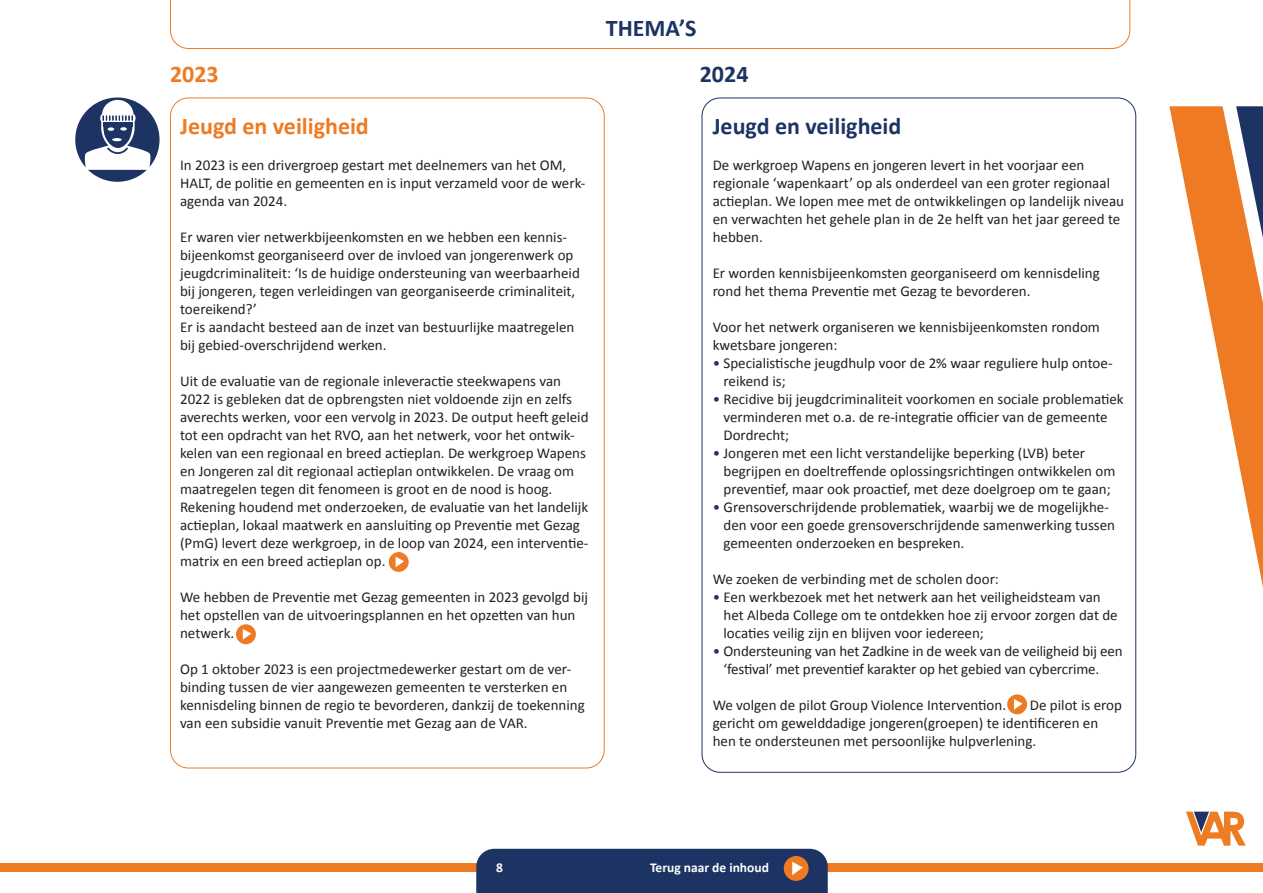
<style>
.page{position:relative;width:1263px;height:893px;background:#fff}
.page>*{position:absolute;margin:0;border:0;box-sizing:border-box;transform-origin:0 0}
.t1{font:700 24px "Calibri";color:#1c3363}
.t2{font:700 24px "Calibri";color:#ee7b23}
.t3{font:15px/18px "Calibri";color:#231f20}
.t4{font:700 13.5px "Calibri";color:#fff}
.s1{color:#1c3363}
</style>
<div class="page">
<div style="left:0;top:863px;width:1263px;height:9px;background:#ee7b23"></div>
<svg style="left:1186px;top:812px;width:60px;height:34px"></svg>
<div style="left:476px;top:849px;width:352px;height:44px;background:#1c3363"></div>
<svg style="left:170px;top:0;width:960px;height:49px"></svg>
<div style="left:75px;top:98px;width:85px;height:84px;background:#1c3363;border-radius:50%"></div>
<svg style="left:84px;top:100px;width:68px;height:70px"></svg>
<svg style="left:1169px;top:106px;width:94px;height:481px"></svg>
<div style="left:389px;top:552px;width:20px;height:20px;background:#ee7b23;border-radius:50%"></div>
<svg style="left:395px;top:556px;width:9px;height:12px"></svg>
<div style="left:236px;top:624px;width:20px;height:20px;background:#ee7b23;border-radius:50%"></div>
<svg style="left:242px;top:629px;width:10px;height:11px"></svg>
<div style="left:1007px;top:694px;width:20px;height:20px;background:#ee7b23;border-radius:50%"></div>
<svg style="left:1014px;top:699px;width:9px;height:11px"></svg>
<h1 class="t1" style="left:606px;top:13px;width:92px">THEMA’S</h1>
<h1 class="t2" style="left:170px;top:59px;width:50px">2023</h1>
<h1 class="t1" style="left:700px;top:59px;width:50px">2024</h1>
<h1 class="t2" style="left:180px;top:111px;width:190px">Jeugd en veiligheid</h1>
<p class="t3" style="left:180px;top:155px;width:407px">In 2023 is een drivergroep gestart met deelnemers van het OM,<br>HALT, de politie en gemeenten en is input verzameld voor de werk&shy;agenda van 2024.</p>
<p class="t3" style="left:180px;top:227px;width:401px">Er waren vier netwerkbijeenkomsten en we hebben een kennis&shy;bijeenkomst georganiseerd over de invloed van jongerenwerk op jeugdcriminaliteit: ‘Is de huidige ondersteuning van weerbaarheid bij jongeren, tegen verleidingen van georganiseerde criminaliteit, toereikend?’<br>Er is aandacht besteed aan de inzet van bestuurlijke maatregelen bij gebied-overschrijdend werken.</p>
<p class="t3" style="left:180px;top:371px;width:410px">Uit de evaluatie van de regionale inleveractie steekwapens van 2022 is gebleken dat de opbrengsten niet voldoende zijn en zelfs averechts werken, voor een vervolg in 2023. De output heeft geleid tot een opdracht van het RVO, aan het netwerk, voor het ontwik&shy;kelen van een regionaal en breed actieplan. De werkgroep Wapens en Jongeren zal dit regionaal actieplan ontwikkelen. De vraag om maatregelen tegen dit fenomeen is groot en de nood is hoog.<br>Rekening houdend met onderzoeken, de evaluatie van het landelijk actieplan, lokaal maatwerk en aansluiting op Preventie met Gezag (PmG) levert deze werkgroep, in de loop van 2024, een interventie&shy;matrix en een breed actieplan op.</p>
<p class="t3" style="left:180px;top:587px;width:409px">We hebben de Preventie met Gezag gemeenten in 2023 gevolgd bij het opstellen van de uitvoeringsplannen en het opzetten van hun netwerk.</p>
<p class="t3" style="left:180px;top:659px;width:406px">Op 1 oktober 2023 is een projectmedewerker gestart om de ver&shy;binding tussen de vier aangewezen gemeenten te versterken en kennisdeling binnen de regio te bevorderen, dankzij de toekenning van een subsidie vanuit Preventie met Gezag aan de VAR.</p>
<h1 class="t1" style="left:713px;top:111px;width:190px">Jeugd en veiligheid</h1>
<p class="t3" style="left:713px;top:155px;width:413px">De werkgroep Wapens en jongeren levert in het voorjaar een regionale ‘wapenkaart’ op als onderdeel van een groter regionaal actieplan. We lopen mee met de ontwikkelingen op landelijk niveau en verwachten het gehele plan in de 2e helft van het jaar gereed te hebben.</p>
<p class="t3" style="left:713px;top:263px;width:389px">Er worden kennisbijeenkomsten georganiseerd om kennisdeling rond het thema Preventie met Gezag te bevorderen.</p>
<p class="t3" style="left:713px;top:317px;width:389px">Voor het netwerk organiseren we kennisbijeenkomsten rondom kwetsbare jongeren:</p>
<p class="t3" style="left:723px;top:353px;width:391px;text-indent:-11px"><span class="s1">•</span> Specialistische jeugdhulp voor de 2% waar reguliere hulp ontoe&shy;reikend is;</p>
<p class="t3" style="left:723px;top:389px;width:402px;text-indent:-11px"><span class="s1">•</span> Recidive bij jeugdcriminaliteit voorkomen en sociale problematiek verminderen met o.a. de re-integratie officier van de gemeente<br>Dordrecht;</p>
<p class="t3" style="left:723px;top:443px;width:393px;text-indent:-11px"><span class="s1">•</span> Jongeren met een licht verstandelijke beperking (LVB) beter begrijpen en doeltreffende oplossingsrichtingen ontwikkelen om preventief, maar ook proactief, met deze doelgroep om te gaan;</p>
<p class="t3" style="left:723px;top:497px;width:393px;text-indent:-11px"><span class="s1">•</span> Grensoverschrijdende problematiek, waarbij we de mogelijkhe&shy;den voor een goede grensoverschrijdende samenwerking tussen gemeenten onderzoeken en bespreken.</p>
<p class="t3" style="left:713px;top:569px;width:288px">We zoeken de verbinding met de scholen door:</p>
<p class="t3" style="left:723px;top:587px;width:396px;text-indent:-11px"><span class="s1">•</span> Een werkbezoek met het netwerk aan het veiligheidsteam van het Albeda College om te ontdekken hoe zij ervoor zorgen dat de locaties veilig zijn en blijven voor iedereen;</p>
<p class="t3" style="left:723px;top:641px;width:401px;text-indent:-11px"><span class="s1">•</span> Ondersteuning van het Zadkine in de week van de veiligheid bij een ‘festival’ met preventief karakter op het gebied van cybercrime.</p>
<p class="t3" style="left:713px;top:695px;width:295px">We volgen de pilot Group Violence Intervention.</p>
<p class="t3" style="left:713px;top:695px;width:411px;text-indent:317px">De pilot is erop gericht om gewelddadige jongeren(groepen) te identificeren en hen te ondersteunen met persoonlijke hulpverlening.</p>
<p class="t4" style="left:496px;top:859px;width:8px">8</p>
<p class="t4" style="left:650px;top:859px;width:120px">Terug naar de inhoud</p>
</div>
